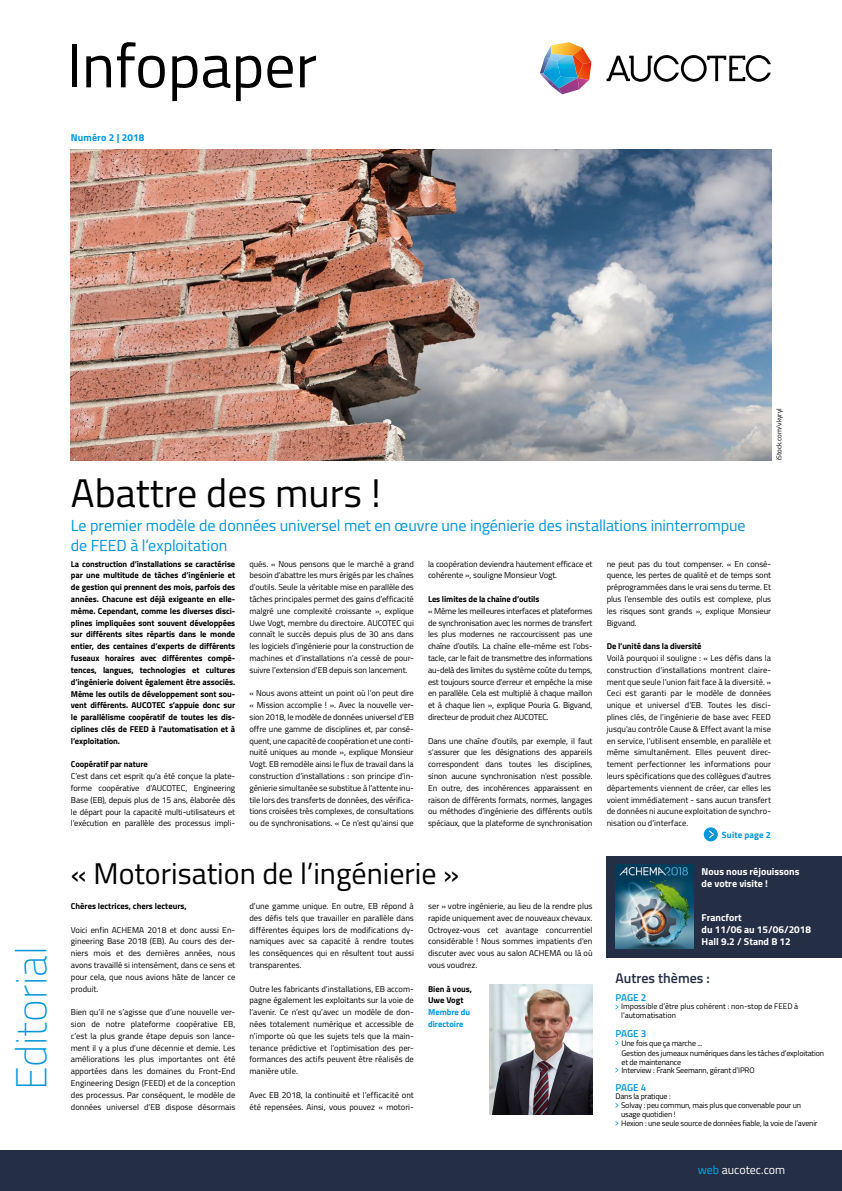
<style>
.page{position:relative;width:842px;height:1191px;background:#fff}
.page>*{position:absolute;margin:0;border:0;box-sizing:border-box;transform-origin:0 0}
.t1{font:62px "Titillium";color:#000}
.t2{font:100 43.1px "Titillium";color:#0095db}
.t3{font:40px "Titillium";color:#000}
.t4{font:30px "Titillium";color:#000}
.t5{font:16px/19.2px "Titillium";letter-spacing:-.005em;color:#0095db}
.t6{font:600 14px "Titillium";color:#242e44}
.t7{font:12px "Titillium";color:#fff}
.t8{font:700 10px/12px "Titillium";color:#fff}
.t9{font:600 10px "Titillium";letter-spacing:-.01em;color:#0095db}
.t10{font:700 10px "Titillium";letter-spacing:.01em;color:#0095db}
.t11{font:700 9px "Titillium";letter-spacing:.01em;color:#0095db}
.t12{font:8.5px/11.8px "Titillium";letter-spacing:-.01em;color:#000;text-align:justify}
.t13{font:700 8.5px/11.8px "Titillium";letter-spacing:-.01em;color:#000}
.t14{font:700 8.5px/11.8px "Titillium";color:#0095db}
.t15{font:8px/9px "Titillium";letter-spacing:-.02em;color:#000}
.t16{font:8px/9px "Titillium";color:#000}
.t17{font:7px "Titillium";color:#000}
.s1{color:#00ade6}
</style>
<div class="page">
<div style="left:0;top:1150px;width:842px;height:41px;background:#242e44"></div>
<svg style="left:606px;top:55px;width:165px;height:27px"></svg>
<svg style="left:540px;top:42px;width:51px;height:52px"></svg>
<img style="left:489px;top:984px;width:103px;height:130px">
<div style="left:704px;top:827px;width:14px;height:14px;background:#0095db;border-radius:50%"></div>
<svg style="left:709px;top:830px;width:5px;height:8px"></svg>
<div style="left:607px;top:855px;width:235px;height:102px;background:#242e44"></div>
<img style="left:71px;top:149px;width:700px;height:311px">
<img style="left:615px;top:864px;width:79px;height:84px">
<h1 class="t1" style="left:67px;top:20px;width:252px">Infopaper</h1>
<p class="t10" style="left:71px;top:130px;width:75px">Numéro 2 | 2018</p>
<h2 class="t2" style="left:1px;top:1090px;width:145px;rotate:-90deg">Editorial</h2>
<h3 class="t3" style="left:71px;top:464px;width:311px">Abattre des murs !</h3>
<h3 class="t5" style="left:71px;top:515px;width:676px">Le premier modèle de données universel met en œuvre une ingénierie des installations ininterrompue de FEED à l’exploitation</h3>
<p class="t17" style="left:774px;top:460px;width:54px;rotate:-90deg">iStock.com/vkyryl</p>
<p class="t13" style="left:71px;top:557px;width:166px;text-align:justify">La construction d’installations se caractérise par une multitude de tâches d’ingénierie et de gestion qui prennent des mois, parfois des années. Chacune est déjà exigeante en elle&shy;même. Cependant, comme les diverses disci&shy;plines impliquées sont souvent développées sur différents sites répartis dans le monde entier, des centaines d’experts de différents fuseaux horaires avec différentes compé&shy;tences, langues, technologies et cultures d’ingénierie doivent également être associés.<br>Même les outils de développement sont sou&shy;vent différents. AUCOTEC s’appuie donc sur le parallélisme coopératif de toutes les dis&shy;ciplines clés de FEED à l’automatisation et à l’exploitation.</p>
<p class="t13" style="left:71px;top:758px;width:78px">Coopératif par nature</p>
<p class="t12" style="left:71px;top:770px;width:166px">C’est dans cet esprit qu’a été conçue la plate&shy;forme coopérative d’AUCOTEC, Engineering Base (EB), depuis plus de 15 ans, élaborée dès le départ pour la capacité multi-utilisateurs et l’exécution en parallèle des processus impli-</p>
<p class="t12" style="left:249px;top:557px;width:166px">qués. « Nous pensons que le marché a grand besoin d’abattre les murs érigés par les chaînes d’outils. Seule la véritable mise en parallèle des tâches principales permet des gains d’efficacité malgré une complexité croissante », explique Uwe Vogt, membre du directoire. AUCOTEC qui connaît le succès depuis plus de 30 ans dans les logiciels d’ingénierie pour la construction de machines et d’installations n’a cessé de pour&shy;suivre l’extension d’EB depuis son lancement.</p>
<p class="t12" style="left:249px;top:687px;width:166px">« Nous avons atteint un point où l’on peut dire « Mission accomplie ! ». Avec la nouvelle ver&shy;sion 2018, le modèle de données universel d’EB offre une gamme de disciplines et, par consé&shy;quent, une capacité de coopération et une conti&shy;nuité uniques au monde », explique Monsieur Vogt. EB remodèle ainsi le flux de travail dans la construction d’installations : son principe d’in&shy;génierie simultanée se substitue à l’attente inu&shy;tile lors des transferts de données, des vérifica&shy;tions croisées très complexes, de consultations ou de synchronisations. « Ce n’est qu’ainsi que</p>
<p class="t12" style="left:428px;top:557px;width:166px">la coopération deviendra hautement efficace et cohérente », souligne Monsieur Vogt.</p>
<p class="t13" style="left:428px;top:592px;width:113px">Les limites de la chaîne d’outils</p>
<p class="t12" style="left:428px;top:604px;width:166px">« Même les meilleures interfaces et plateformes de synchronisation avec les normes de transfert les plus modernes ne raccourcissent pas une chaîne d’outils. La chaîne elle-même est l’obs&shy;tacle, car le fait de transmettre des informations au-delà des limites du système coûte du temps, est toujours source d’erreur et empêche la mise en parallèle. Cela est multiplié à chaque maillon et à chaque lien », explique Pouria G. Bigvand, directeur de produit chez AUCOTEC.</p>
<p class="t12" style="left:428px;top:734px;width:166px">Dans une chaîne d’outils, par exemple, il faut s’assurer que les désignations des appareils correspondent dans toutes les disciplines, sinon aucune synchronisation n’est possible.<br>En outre, des incohérences apparaissent en raison de différents formats, normes, langages ou méthodes d’ingénierie des différents outils spéciaux, que la plateforme de synchronisation</p>
<h3 class="t4" style="left:71px;top:852px;width:390px">« Motorisation de l’ingénierie »</h3>
<p class="t13" style="left:71px;top:899px;width:117px">Chères lectrices, chers lecteurs,</p>
<p class="t12" style="left:71px;top:923px;width:166px">Voici enfin ACHEMA 2018 et donc aussi En&shy;gineering Base 2018 (EB). Au cours des der&shy;niers mois et des dernières années, nous avons travaillé si intensément, dans ce sens et pour cela, que nous avions hâte de lancer ce produit.</p>
<p class="t12" style="left:71px;top:1006px;width:166px">Bien qu’il ne s’agisse que d’une nouvelle ver&shy;sion de notre plateforme coopérative EB, c’est la plus grande étape depuis son lance&shy;ment il y a plus d’une décennie et demie. Les améliorations les plus importantes ont été apportées dans les domaines du Front-End Engineering Design (FEED) et de la conception des processus. Par conséquent, le modèle de données universel d’EB dispose désormais</p>
<p class="t12" style="left:428px;top:899px;width:166px">ser » votre ingénierie, au lieu de la rendre plus rapide uniquement avec de nouveaux chevaux.<br>Octroyez-vous cet avantage concurrentiel considérable ! Nous sommes impatients d’en discuter avec vous au salon ACHEMA ou là où vous voudrez.</p>
<p class="t13" style="left:428px;top:982px;width:46px">Bien à vous,<br>Uwe Vogt</p>
<p class="t14" style="left:428px;top:1005px;width:44px">Membre du directoire</p>
<p class="t12" style="left:249px;top:899px;width:166px">d’une gamme unique. En outre, EB répond à des défis tels que travailler en parallèle dans différentes équipes lors de modifications dy&shy;namiques avec sa capacité à rendre toutes les conséquences qui en résultent tout aussi transparentes.</p>
<p class="t12" style="left:249px;top:982px;width:166px">Outre les fabricants d’installations, EB accom&shy;pagne également les exploitants sur la voie de l’avenir. Ce n’est qu’avec un modèle de don&shy;nées totalement numérique et accessible de n’importe où que les sujets tels que la main&shy;tenance prédictive et l’optimisation des per&shy;formances des actifs peuvent être réalisés de manière utile.</p>
<p class="t12" style="left:249px;top:1088px;width:166px">Avec EB 2018, la continuité et l’efficacité ont été repensées. Ainsi, vous pouvez « motori-</p>
<p class="t12" style="left:607px;top:557px;width:166px">ne peut pas du tout compenser. « En consé&shy;quence, les pertes de qualité et de temps sont préprogrammées dans le vrai sens du terme. Et plus l’ensemble des outils est complexe, plus les risques sont grands », explique Monsieur Bigvand.</p>
<p class="t13" style="left:607px;top:640px;width:96px">De l’unité dans la diversité</p>
<p class="t12" style="left:607px;top:651px;width:166px">Voilà pourquoi il souligne : « Les défis dans la construction d’installations montrent claire&shy;ment que seule l’union fait face à la diversité. » Ceci est garanti par le modèle de données unique et universel d’EB. Toutes les disci&shy;plines clés, de l’ingénierie de base avec FEED jusqu’au contrôle Cause &amp; Effect avant la mise en service, l’utilisent ensemble, en parallèle et même simultanément. Elles peuvent direc&shy;tement perfectionner les informations pour leurs spécifications que des collègues d’autres départements viennent de créer, car elles les voient immédiatement - sans aucun transfert de données ni aucune exploitation de synchro&shy;nisation ou d’interface.</p>
<p class="t11" style="left:722px;top:828px;width:50px">Suite page 2</p>
<p class="t8" style="left:702px;top:865px;width:99px">Nous nous réjouissons de votre visite !</p>
<p class="t8" style="left:702px;top:911px;width:111px">Francfort<br>du 11/06 au 15/06/2018<br>Hall 9.2 / Stand B 12</p>
<h3 class="t6" style="left:615px;top:967px;width:96px">Autres thèmes :</h3>
<p class="t9" style="left:615px;top:990px;width:33px">PAGE 2</p>
<p class="t16" style="left:621px;top:1001px;width:179px">Impossible d’être plus cohérent : non-stop de FEED à l’automatisation</p>
<p class="t9" style="left:615px;top:1026px;width:33px">PAGE 3</p>
<p class="t15" style="left:621px;top:1037px;width:204px;line-height:10px">Une fois que ça marche ...<br>Gestion des jumeaux numériques dans les tâches d’exploitation</p>
<p class="t15" style="left:621px;top:1057px;width:135px;line-height:8px">et de maintenance<br>Interview : Frank Seemann, gérant d’IPRO</p>
<p class="t9" style="left:615px;top:1079px;width:33px">PAGE 4</p>
<p class="t15" style="left:621px;top:1091px;width:198px;text-indent:-6px">Dans la pratique :<br>Solvay : peu commun, mais plus que convenable pour un usage quotidien !<br>Hexion : une seule source de données fiable, la voie de l’avenir</p>
<h3 class="t7" style="left:698px;top:1161px;width:89px"><span class="s1">web</span> aucotec.com</h3>
</div>
